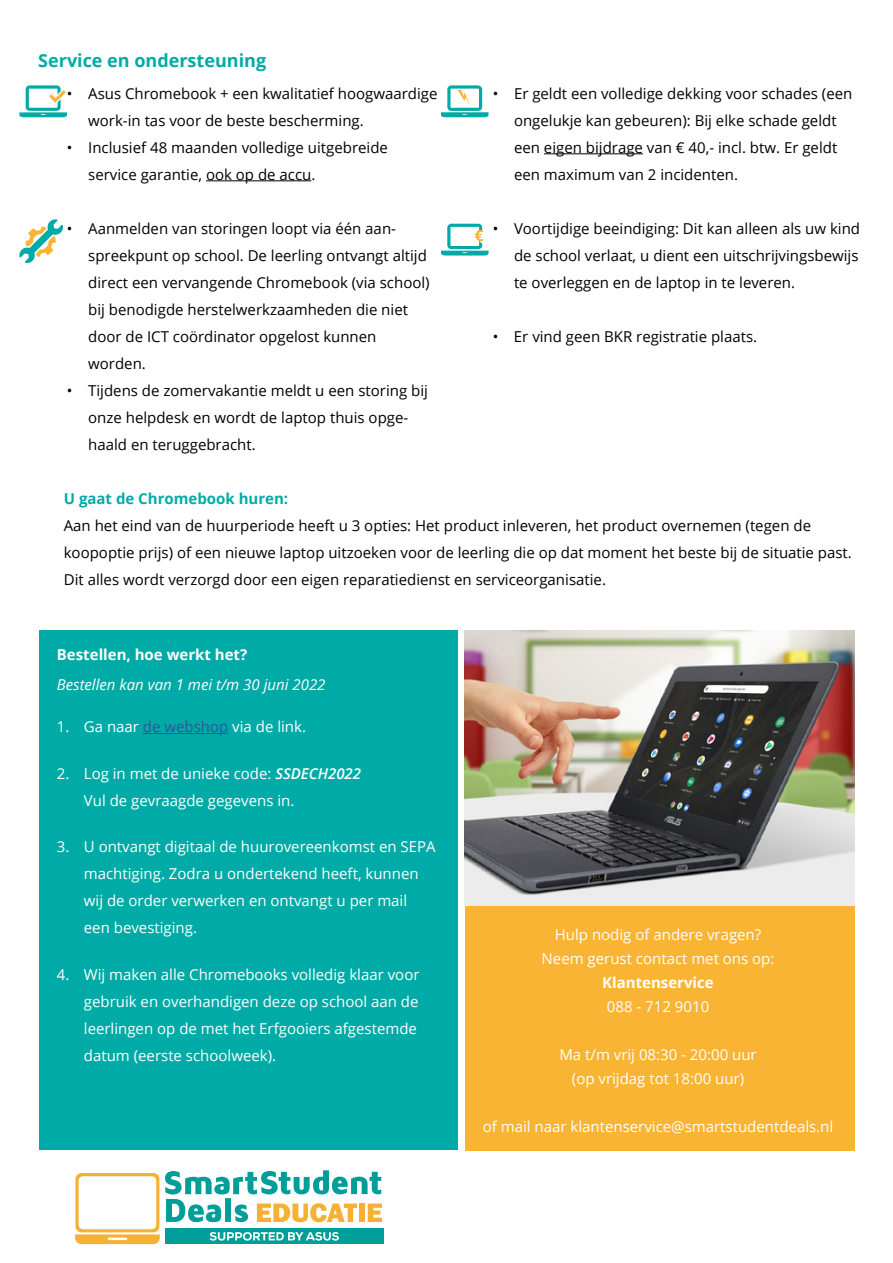
<style>
.page{position:relative;width:893px;height:1263px;background:#fff}
.page>*{position:absolute;margin:0;border:0;box-sizing:border-box;transform-origin:0 0}
.t1{font:700 18px "Open Sans";color:#00aaa6}
.t2{font:700 15.45px "Open Sans";color:#f7b033}
.t3{font:15px/27px "Open Sans";color:#000}
.t4{font:15px/27px "Open Sans";color:#fff}
.t5{font:700 15px "Open Sans";color:#fff}
.t6{font:italic 15px "Open Sans";color:#fff}
.t7{font:700 15px "Open Sans";color:#00aba7}
.s1{color:#275b9b}
.s2{font-weight:600;font-style:italic}
</style>
<div class="page">
<div style="left:465px;top:851px;width:390px;height:300px;background:#fab434"></div>
<div style="left:39px;top:630px;width:418px;height:520px;background:#00aaa6"></div>
<hr style="left:206px;top:180px;width:105px;height:1px;background:#000">
<hr style="left:544px;top:153px;width:99px;height:1px;background:#000">
<hr style="left:143px;top:733px;width:85px;height:1px;background:#275b9b">
<svg style="left:19px;top:219px;width:44px;height:44px"></svg>
<svg style="left:19px;top:85px;width:48px;height:32px"></svg>
<svg style="left:75px;top:1170px;width:307px;height:74px"></svg>
<img style="left:465px;top:630px;width:390px;height:276px">
<svg style="left:441px;top:224px;width:48px;height:31px"></svg>
<svg style="left:441px;top:85px;width:48px;height:32px"></svg>
<p class="t1" style="left:38px;top:48px;width:229px">Service en ondersteuning</p>
<p class="t3" style="left:88px;top:79px;width:351px;text-indent:-21px">• Asus Chromebook + een kwalitatief hoogwaardige work-in tas voor de beste bescherming.</p>
<p class="t3" style="left:88px;top:133px;width:301px;text-indent:-21px">• Inclusief 48 maanden volledige uitgebreide service garantie, ook op de accu.</p>
<p class="t3" style="left:88px;top:214px;width:343px;text-indent:-21px">• Aanmelden van storingen loopt via één aan&shy;spreekpunt op school. De leerling ontvangt altijd direct een vervangende Chromebook (via school) bij benodigde herstelwerkzaamheden die niet door de ICT coördinator opgelost kunnen worden.</p>
<p class="t3" style="left:88px;top:376px;width:341px;text-indent:-21px">• Tijdens de zomervakantie meldt u een storing bij onze helpdesk en wordt de laptop thuis opge&shy;haald en teruggebracht.</p>
<p class="t3" style="left:514px;top:79px;width:340px;text-indent:-21px">• Er geldt een volledige dekking voor schades (een ongelukje kan gebeuren): Bij elke schade geldt een eigen bijdrage van € 40,- incl. btw. Er geldt een maximum van 2 incidenten.</p>
<p class="t2" style="left:475px;top:225px;width:10px">€</p>
<p class="t3" style="left:514px;top:214px;width:348px;text-align:justify;text-indent:-21px">• Voortijdige beeindiging: Dit kan alleen als uw kind de school verlaat, u dient een uitschrijvingsbewijs te overleggen en de laptop in te leveren.</p>
<p class="t3" style="left:493px;top:322px;width:266px">• Er vind geen BKR registratie plaats.</p>
<p class="t7" style="left:64px;top:488px;width:226px">U gaat de Chromebook huren:</p>
<p class="t3" style="left:64px;top:511px;width:790px">Aan het eind van de huurperiode heeft u 3 opties: Het product inleveren, het product overnemen (tegen de koopoptie prijs) of een nieuwe laptop uitzoeken voor de leerling die op dat moment het beste bij de situatie past.<br>Dit alles wordt verzorgd door een eigen reparatiedienst en serviceorganisatie.</p>
<p class="t5" style="left:57px;top:644px;width:192px">Bestellen, hoe werkt het?</p>
<p class="t6" style="left:57px;top:675px;width:270px">Bestellen kan van 1 mei t/m 30 juni 2022</p>
<p class="t4" style="left:57px;top:713px;width:251px">1. Ga naar <span class="s1">de webshop</span> via de link.</p>
<p class="t4" style="left:84px;top:760px;width:279px;text-indent:-27px">2. Log in met de unieke code: <span class="s2">SSDECH2022<br></span>Vul de gevraagde gegevens in.</p>
<p class="t4" style="left:84px;top:833px;width:353px;text-indent:-27px">3. U ontvangt digitaal de huurovereenkomst en SEPA machtiging. Zodra u ondertekend heeft, kunnen wij de order verwerken en ontvangt u per mail een bevestiging.</p>
<p class="t4" style="left:84px;top:961px;width:337px;text-indent:-27px">4. Wij maken alle Chromebooks volledig klaar voor gebruik en overhandigen deze op school aan de leerlingen op de met het Erfgooiers afgestemde datum (eerste schoolweek).</p>
<p class="t4" style="left:542px;top:922px;width:234px;line-height:24px;text-align:center">Hulp nodig of andere vragen?<br>Neem gerust contact met ons op:</p>
<p class="t5" style="left:602px;top:972px;width:113px">Klantenservice</p>
<p class="t4" style="left:607px;top:992px;width:104px">088 - 712 9010</p>
<p class="t4" style="left:559px;top:1042px;width:199px;line-height:24px;text-align:center">Ma t/m vrij 08:30 - 20:00 uur (op vrijdag tot 18:00 uur)</p>
<p class="t4" style="left:483px;top:1112px;width:352px">of mail naar klantenservice@smartstudentdeals.nl</p>
</div>
